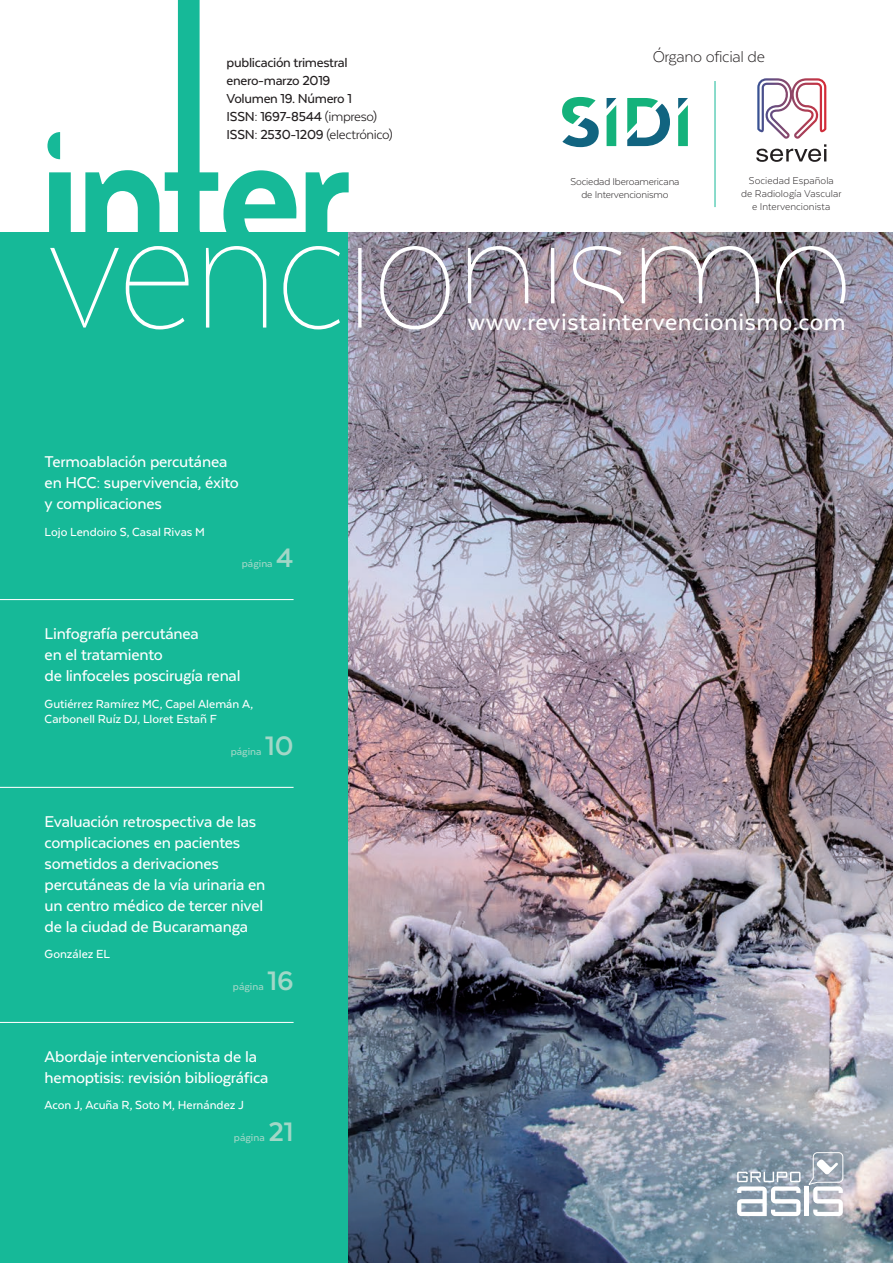
<style>
.page{position:relative;width:893px;height:1263px;background:#fff}
.page>*{position:absolute;margin:0;border:0;box-sizing:border-box;transform-origin:0 0}
.INTER_Pagina{font:700 30.75px "Texta";color:#a2d7c7}
.t1{font:500 27px "Texta";letter-spacing:.02em;color:#fff}
.INTER_Portada_articu{font:500 18px/21px "Texta";letter-spacing:-.015em;color:#fff}
.t2{font:300 18px "Texta";letter-spacing:-.02em;color:#231f20}
.INTER_Datos_mes{font:500 15px/18px "Texta";letter-spacing:-.02em;color:#231f20}
.INTER_Portada_autore{font:500 13.5px/15.8px "Texta";color:#fff}
.INTER_Pagina-2{font:500 11.7px "Texta";color:#a2d7c7}
.t3{font:300 11.4px/12.9px "Texta";letter-spacing:-.005em;color:#231f20;text-align:center}
.s1{font-weight:400}
</style>
<div class="page">
<img style="left:348px;top:232px;width:545px;height:1031px">
<div style="left:0;top:232px;width:348px;height:1031px;background:#16b998"></div>
<svg style="left:47px;top:0;width:302px;height:246px"></svg>
<svg style="left:380px;top:246px;width:466px;height:83px;background:#998e99"></svg>
<svg style="left:50px;top:246px;width:312px;height:83px"></svg>
<svg style="left:562px;top:97px;width:37px;height:50px"></svg>
<svg style="left:607px;top:98px;width:9px;height:48px"></svg>
<svg style="left:627px;top:98px;width:43px;height:48px"></svg>
<svg style="left:678px;top:98px;width:10px;height:48px"></svg>
<hr style="left:0;top:599px;width:294px;height:1px;background:#fff">
<hr style="left:0;top:787px;width:294px;height:1px;background:#fff">
<hr style="left:0;top:1022px;width:294px;height:1px;background:#fff">
<hr style="left:715px;top:81px;width:1px;height:126px;background:#16b998">
<svg style="left:756px;top:78px;width:70px;height:84px"></svg>
<hr style="left:805px;top:1186px;width:4px;height:30px;background:#fff">
<svg style="left:807px;top:1152px;width:36px;height:64px"></svg>
<svg style="left:737px;top:1172px;width:63px;height:44px"></svg>
<p class="INTER_Datos_mes" style="left:227px;top:54px;width:123px">publicación trimestral</p>
<p class="INTER_Datos_mes" style="left:227px;top:72px;width:105px">enero-marzo 2019</p>
<p class="INTER_Datos_mes" style="left:227px;top:90px;width:127px">Volumen 19. Número 1</p>
<p class="INTER_Datos_mes" style="left:227px;top:108px;width:168px">ISSN: 1697-8544 <span class="s1">(impreso)<br></span>ISSN: 2530-1209 <span class="s1">(electrónico)</span></p>
<p class="INTER_Portada_articu" style="left:45px;top:451px;width:196px">Termoablación percutánea en HCC: supervivencia, éxito y complicaciones</p>
<p class="INTER_Portada_autore" style="left:45px;top:523px;width:162px">Lojo Lendoiro S, Casal Rivas M</p>
<p class="INTER_Pagina-2" style="left:242px;top:558px;width:32px">página</p>
<p class="INTER_Pagina" style="left:276px;top:542px;width:19px">4</p>
<p class="INTER_Portada_articu" style="left:45px;top:623px;width:197px">Linfografía percutánea<br>en el tratamiento<br>de linfoceles poscirugía renal</p>
<p class="INTER_Portada_autore" style="left:45px;top:695px;width:210px">Gutiérrez Ramírez MC, Capel Alemán A,<br>Carbonell Ruíz DJ, Lloret Estañ F</p>
<p class="INTER_Pagina-2" style="left:231px;top:745px;width:32px">página</p>
<p class="INTER_Pagina" style="left:265px;top:730px;width:30px">10</p>
<p class="INTER_Portada_articu" style="left:45px;top:811px;width:222px">Evaluación retrospectiva de las complicaciones en pacientes sometidos a derivaciones percutáneas de la vía urinaria en un centro médico de tercer nivel de la ciudad de Bucaramanga</p>
<p class="INTER_Portada_autore" style="left:45px;top:946px;width:67px">González EL</p>
<p class="INTER_Pagina-2" style="left:233px;top:980px;width:32px">página</p>
<p class="INTER_Pagina" style="left:267px;top:965px;width:28px">16</p>
<p class="INTER_Portada_articu" style="left:45px;top:1046px;width:225px">Abordaje intervencionista de la hemoptisis: revisión bibliográfica</p>
<p class="INTER_Portada_autore" style="left:45px;top:1097px;width:201px">Acon J, Acuña R, Soto M, Hernández J</p>
<p class="INTER_Pagina-2" style="left:234px;top:1131px;width:32px">página</p>
<p class="INTER_Pagina" style="left:268px;top:1116px;width:27px">21</p>
<p class="t2" style="left:653px;top:47px;width:114px">Órgano oficial de</p>
<p class="t3" style="left:570px;top:175px;width:111px">Sociedad Iberoamericana de Intervencionismo</p>
<p class="t3" style="left:741px;top:174px;width:102px">Sociedad Española<br>de Radiología Vascular e Intervencionista</p>
<p class="t1" style="left:468px;top:308px;width:379px">www.revistaintervencionismo.com</p>
</div>
